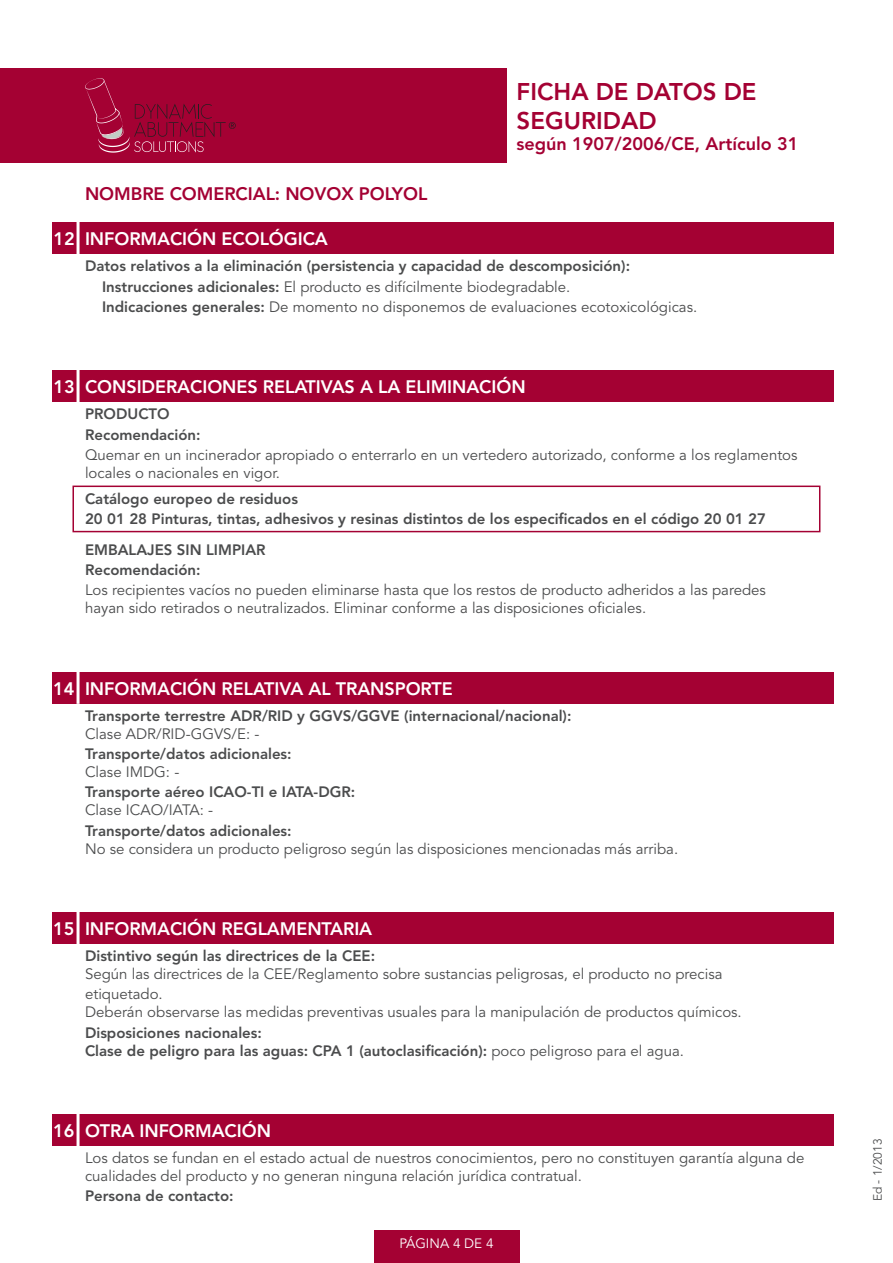
<style>
.page{position:relative;width:893px;height:1263px;background:#fff}
.page>*{position:absolute;margin:0;border:0;box-sizing:border-box;transform-origin:0 0}
.t1{font:800 24px/28.8px "Avenir LT Std";color:#a40133}
.t2{font:800 18px "Avenir LT Std";letter-spacing:-.005em;color:#fff}
.t3{font:800 18px "Avenir LT Std";letter-spacing:-.005em;color:#a40133}
.t4{font:15px/18px "Avenir LT Std";color:#4b4c4d}
.t5{font:800 15px "Avenir LT Std";color:#4b4c4d}
.t6{font:13.5px "Avenir LT Std";color:#fff}
.t7{font:12px "Avenir LT Std";color:#4b4c4d}
.s1{font-weight:800}
.s2{font-weight:400}
</style>
<div class="page">
<div style="left:0;top:68px;width:506px;height:95px;background:#a40133"></div>
<div style="left:52px;top:370px;width:781px;height:32px;background:#a40133"></div>
<div style="left:72px;top:486px;width:748px;height:46px;border:2px solid #a40133"></div>
<hr style="left:77px;top:370px;width:3px;height:32px;background:#fff">
<div style="left:52px;top:672px;width:781px;height:32px;background:#a40133"></div>
<hr style="left:77px;top:671px;width:3px;height:33px;background:#fff">
<div style="left:52px;top:912px;width:781px;height:32px;background:#a40133"></div>
<hr style="left:77px;top:912px;width:3px;height:32px;background:#fff">
<div style="left:52px;top:1114px;width:781px;height:32px;background:#a40133"></div>
<hr style="left:77px;top:1114px;width:3px;height:32px;background:#fff">
<div style="left:52px;top:222px;width:781px;height:32px;background:#a40133"></div>
<hr style="left:77px;top:222px;width:3px;height:32px;background:#fff">
<div style="left:374px;top:1230px;width:145px;height:33px;background:#a40133"></div>
<svg style="left:85px;top:78px;width:151px;height:75px"></svg>
<p class="t1" style="left:517px;top:77px;width:241px">FICHA DE DATOS DE<br>SEGURIDAD</p>
<p class="t3" style="left:517px;top:133px;width:283px">según 1907/2006/CE, Artículo 31</p>
<p class="t3" style="left:85px;top:183px;width:344px">NOMBRE COMERCIAL: NOVOX POLYOL</p>
<p class="t2" style="left:53px;top:228px;width:23px">12</p>
<p class="t2" style="left:85px;top:228px;width:244px">INFORMACIÓN ECOLÓGICA</p>
<p class="t5" style="left:85px;top:257px;width:547px">Datos relativos a la eliminación (persistencia y capacidad de descomposición):</p>
<p class="t4" style="left:102px;top:278px;width:470px"><span class="s1">Instrucciones adicionales:</span> El producto es difícilmente biodegradable.</p>
<p class="t4" style="left:102px;top:298px;width:597px"><span class="s1">Indicaciones generales:</span> De momento no disponemos de evaluaciones ecotoxicológicas.</p>
<p class="t2" style="left:54px;top:376px;width:23px">13</p>
<p class="t2" style="left:85px;top:376px;width:442px">CONSIDERACIONES RELATIVAS A LA ELIMINACIÓN</p>
<p class="t5" style="left:85px;top:405px;width:86px">PRODUCTO</p>
<p class="t5" style="left:85px;top:425px;width:117px">Recomendación:</p>
<p class="t4" style="left:85px;top:446px;width:714px">Quemar en un incinerador apropiado o enterrarlo en un vertedero autorizado, conforme a los reglamentos locales o nacionales en vigor.</p>
<p class="t5" style="left:85px;top:490px;width:214px">Catálogo europeo de residuos</p>
<p class="t5" style="left:85px;top:510px;width:682px">20 01 28 Pinturas, tintas, adhesivos y resinas distintos de los especificados en el código 20 01 27</p>
<p class="t5" style="left:85px;top:541px;width:182px">EMBALAJES SIN LIMPIAR</p>
<p class="t5" style="left:85px;top:561px;width:117px">Recomendación:</p>
<p class="t4" style="left:85px;top:582px;width:682px">Los recipientes vacíos no pueden eliminarse hasta que los restos de producto adheridos a las paredes hayan sido retirados o neutralizados. Eliminar conforme a las disposiciones oficiales.</p>
<p class="t2" style="left:53px;top:678px;width:23px">14</p>
<p class="t2" style="left:85px;top:678px;width:369px">INFORMACIÓN RELATIVA AL TRANSPORTE</p>
<p class="t5" style="left:85px;top:707px;width:488px">Transporte terrestre ADR/RID y GGVS/GGVE (internacional/nacional):</p>
<p class="t4" style="left:85px;top:725px;width:176px">Clase ADR/RID-GGVS/E: -</p>
<p class="t5" style="left:85px;top:745px;width:208px">Transporte/datos adicionales:</p>
<p class="t4" style="left:85px;top:763px;width:96px">Clase IMDG: -</p>
<p class="t5" style="left:85px;top:783px;width:272px">Transporte aéreo ICAO-TI e IATA-DGR:</p>
<p class="t4" style="left:85px;top:802px;width:130px">Clase ICAO/IATA: -</p>
<p class="t5" style="left:85px;top:821px;width:208px">Transporte/datos adicionales:</p>
<p class="t4" style="left:85px;top:840px;width:595px">No se considera un producto peligroso según las disposiciones mencionadas más arriba.</p>
<p class="t2" style="left:53px;top:918px;width:23px">15</p>
<p class="t2" style="left:85px;top:918px;width:289px">INFORMACIÓN REGLAMENTARIA</p>
<p class="t5" style="left:85px;top:947px;width:292px">Distintivo según las directrices de la CEE:</p>
<p class="t4" style="left:85px;top:965px;width:639px">Según las directrices de la CEE/Reglamento sobre sustancias peligrosas, el producto no precisa</p>
<p class="t4" style="left:85px;top:986px;width:79px">etiquetado.</p>
<p class="t4" style="left:85px;top:1004px;width:658px">Deberán observarse las medidas preventivas usuales para la manipulación de productos químicos.</p>
<p class="t5" style="left:85px;top:1023px;width:178px">Disposiciones nacionales:</p>
<p class="t5" style="left:85px;top:1041px;width:600px">Clase de peligro para las aguas: CPA 1 (autoclasificación): <span class="s2">poco peligroso para el agua.</span></p>
<p class="t2" style="left:53px;top:1120px;width:23px">16</p>
<p class="t2" style="left:85px;top:1120px;width:187px">OTRA INFORMACIÓN</p>
<p class="t4" style="left:85px;top:1149px;width:721px">Los datos se fundan en el estado actual de nuestros conocimientos, pero no constituyen garantía alguna de cualidades del producto y no generan ninguna relación jurídica contratual.</p>
<p class="t5" style="left:85px;top:1187px;width:150px">Persona de contacto:</p>
<p class="t7" style="left:871px;top:1201px;width:64px;rotate:-90deg">Ed - 1/2013</p>
<p class="t6" style="left:399px;top:1235px;width:96px">PÁGINA 4 DE 4</p>
</div>
